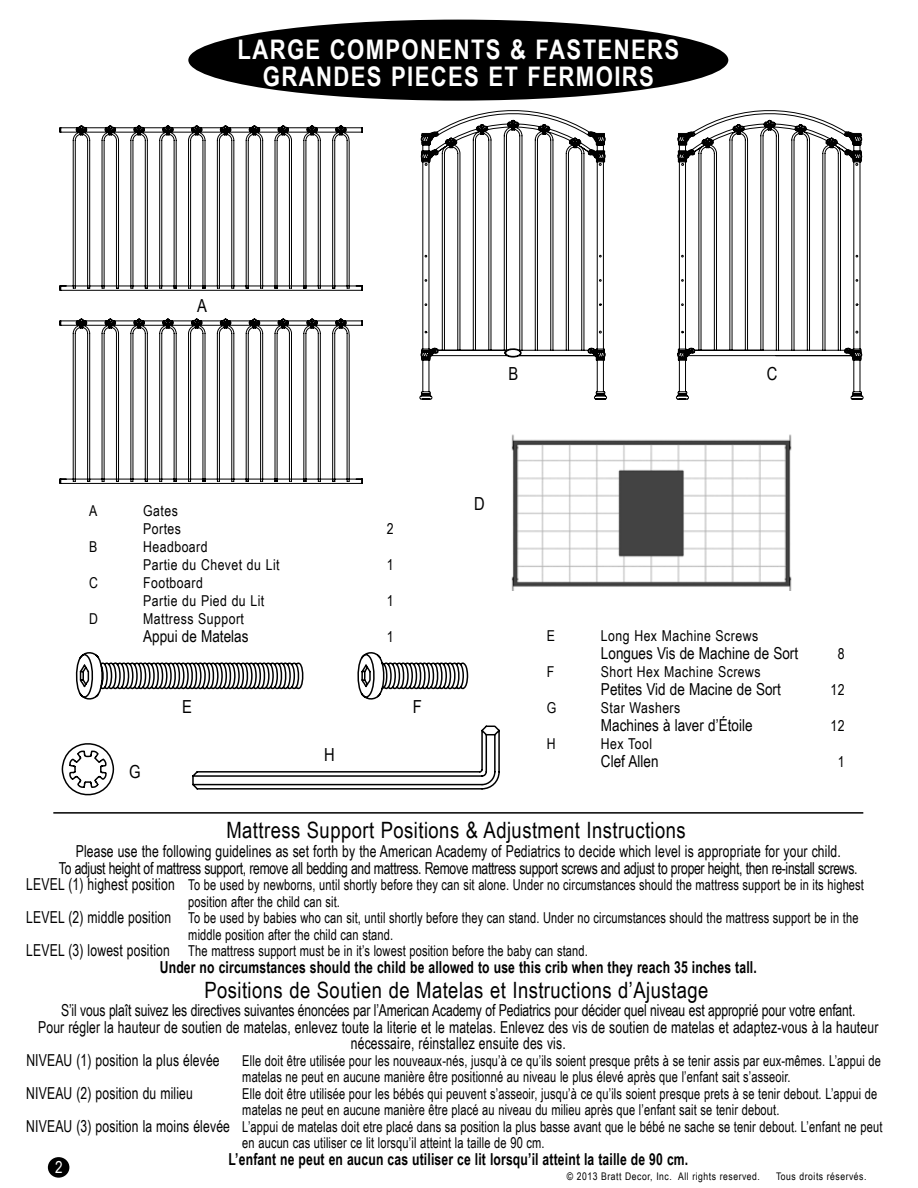
<style>
.page{position:relative;width:918px;height:1188px;background:#fff}
.page>*{position:absolute;margin:0;border:0;box-sizing:border-box;transform-origin:0 0}
.t1{font:700 27px/27px "Arial Narrow";letter-spacing:.05em;color:#fff;text-align:center}
.t2{font:22.5px "Arial Narrow";letter-spacing:.02em;color:#000}
.t3{font:18px "Arial Narrow";color:#000}
.t4{font:16.5px "Arial Narrow";color:#000;scale:.9 1}
.t5{font:16.5px/16.5px "Arial Narrow";letter-spacing:-.02em;color:#000;text-align:center;scale:.9 1}
.t6{font:700 16.5px "Arial Narrow";letter-spacing:.01em;color:#000;scale:.9 1}
.t7{font:16.5px "Arial Narrow";color:#000}
.t8{font:16.5px "Arial Narrow";color:#fff}
.t9{font:15px/16.5px "Arial Narrow";letter-spacing:.01em;color:#000;scale:.9 1}
.t10{font:15px/18px "Arial Narrow";letter-spacing:.03em;color:#000}
.t11{font:15px "Arial Narrow";letter-spacing:.01em;color:#000}
.t12{font:10.5px "Arial Narrow";letter-spacing:.05em;color:#000}
.s1{font-size:16.5px}
</style>
<div class="page">
<svg style="left:419px;top:110px;width:188px;height:290px"></svg>
<svg style="left:59px;top:125px;width:304px;height:166px"></svg>
<svg style="left:676px;top:110px;width:188px;height:290px"></svg>
<svg style="left:59px;top:318px;width:304px;height:166px"></svg>
<img style="left:511px;top:434px;width:281px;height:157px">
<div style="left:48px;top:1157px;width:21px;height:21px;background:#000;border-radius:50%"></div>
<svg style="left:62px;top:652px;width:438px;height:143px"></svg>
<hr style="left:53px;top:812px;width:810px;height:2px;background:#000">
<div style="left:188px;top:20px;width:540px;height:81px;background:#000;border-radius:50%"></div>
<h1 class="t1" style="left:237px;top:36px;width:443px">LARGE COMPONENTS &amp; FASTENERS<br>GRANDES PIECES ET FERMOIRS</h1>
<p class="t3" style="left:197px;top:295px;width:11px">A</p>
<p class="t11" style="left:89px;top:502px;width:10px">A</p>
<p class="t10" style="left:143px;top:501px;width:39px">Gates<br>Portes</p>
<p class="t11" style="left:387px;top:520px;width:8px">2</p>
<p class="t3" style="left:509px;top:363px;width:11px">B</p>
<p class="t3" style="left:474px;top:493px;width:12px">D</p>
<p class="t11" style="left:89px;top:538px;width:10px">B</p>
<p class="t10" style="left:143px;top:537px;width:138px">Headboard<br>Partie du Chevet du Lit</p>
<p class="t11" style="left:89px;top:574px;width:10px">C</p>
<p class="t10" style="left:143px;top:573px;width:123px">Footboard<br>Partie du Pied du Lit</p>
<p class="t11" style="left:387px;top:556px;width:8px">1</p>
<p class="t11" style="left:387px;top:592px;width:8px">1</p>
<p class="t3" style="left:767px;top:363px;width:12px">C</p>
<p class="t11" style="left:89px;top:610px;width:10px">D</p>
<p class="t10" style="left:143px;top:609px;width:102px">Mattress Support</p>
<p class="t7" style="left:143px;top:626px;width:107px">Appui de Matelas</p>
<p class="t11" style="left:387px;top:628px;width:8px">1</p>
<p class="t11" style="left:547px;top:627px;width:10px">E</p>
<p class="t10" style="left:601px;top:626px;width:159px">Long Hex Machine Screws</p>
<p class="t7" style="left:601px;top:644px;width:199px">Longues Vis de Machine de Sort</p>
<p class="t11" style="left:838px;top:645px;width:8px">8</p>
<p class="t11" style="left:547px;top:663px;width:9px">F</p>
<p class="t10" style="left:601px;top:662px;width:161px">Short Hex Machine Screws</p>
<p class="t7" style="left:601px;top:680px;width:181px">Petites Vid de Macine de Sort</p>
<p class="t11" style="left:831px;top:681px;width:16px">12</p>
<p class="t11" style="left:547px;top:699px;width:11px">G</p>
<p class="t10" style="left:601px;top:698px;width:81px">Star Washers</p>
<p class="t7" style="left:601px;top:716px;width:153px">Machines à laver d’Étoile</p>
<p class="t11" style="left:831px;top:717px;width:16px">12</p>
<p class="t11" style="left:547px;top:735px;width:10px">H</p>
<p class="t11" style="left:601px;top:735px;width:53px">Hex Tool</p>
<p class="t7" style="left:601px;top:752px;width:59px">Clef Allen</p>
<p class="t11" style="left:838px;top:753px;width:8px">1</p>
<p class="t3" style="left:182px;top:697px;width:11px">E</p>
<p class="t3" style="left:413px;top:697px;width:11px">F</p>
<p class="t3" style="left:324px;top:745px;width:12px">H</p>
<p class="t3" style="left:129px;top:762px;width:13px">G</p>
<h2 class="t2" style="left:226px;top:818px;width:461px">Mattress Support Positions &amp; Adjustment Instructions</h2>
<p class="t5" style="left:59px;top:843px;width:889px">Please use the following guidelines as set forth by the American Academy of Pediatrics to decide which level is appropriate for your child.<br>To adjust height of mattress support, remove all bedding and mattress. Remove mattress support screws and adjust to proper height, then re-install screws.</p>
<p class="t9" style="left:26px;top:877px;width:932px"><span class="s1">LEVEL (1) highest position</span> To be used by newborns, until shortly before they can sit alone. Under no circumstances should the mattress support be in its highest</p>
<p class="t9" style="left:188px;top:893px;width:170px">position after the child can sit.</p>
<p class="t9" style="left:26px;top:910px;width:926px"><span class="s1">LEVEL (2) middle position</span> To be used by babies who can sit, until shortly before they can stand. Under no circumstances should the mattress support be in the</p>
<p class="t9" style="left:188px;top:926px;width:229px">middle position after the child can stand.</p>
<p class="t9" style="left:26px;top:943px;width:625px"><span class="s1">LEVEL (3) lowest position</span> The mattress support must be in it’s lowest position before the baby can stand.</p>
<p class="t6" style="left:160px;top:958px;width:665px">Under no circumstances should the child be allowed to use this crib when they reach 35 inches tall.</p>
<p class="t4" style="left:61px;top:1001px;width:884px">S’il vous plaît suivez les directives suivantes énoncées par l’American Academy of Pediatrics pour décider quel niveau est approprié pour votre enfant.</p>
<p class="t4" style="left:38px;top:1018px;width:935px">Pour régler la hauteur de soutien de matelas, enlevez toute la literie et le matelas. Enlevez des vis de soutien de matelas et adaptez-vous à la hauteur</p>
<p class="t4" style="left:351px;top:1034px;width:240px">nécessaire, réinstallez ensuite des vis.</p>
<p class="t4" style="left:26px;top:1051px;width:216px">NIVEAU (1) position la plus élevée</p>
<p class="t9" style="left:242px;top:1052px;width:711px">Elle doit être utilisée pour les nouveaux-nés, jusqu’à ce qu’ils soient presque prêts à se tenir assis par eux-mêmes. L’appui de matelas ne peut en aucune manière être positionné au niveau le plus élevé après que l’enfant sait s’asseoir.</p>
<p class="t4" style="left:26px;top:1084px;width:187px">NIVEAU (2) position du milieu</p>
<p class="t9" style="left:242px;top:1085px;width:707px">Elle doit être utilisée pour les bébés qui peuvent s’asseoir, jusqu’à ce qu’ils soient presque prets à se tenir debout. L’appui de</p>
<p class="t9" style="left:242px;top:1102px;width:598px">matelas ne peut en aucune manière être placé au niveau du milieu après que l’enfant sait se tenir debout.</p>
<p class="t9" style="left:26px;top:1118px;width:953px"><span class="s1">NIVEAU (3) position la moins élevée</span> L’appui de matelas doit etre placé dans sa position la plus basse avant que le bébé ne sache se tenir debout. L’enfant ne peut</p>
<p class="t9" style="left:242px;top:1135px;width:337px">en aucun cas utiliser ce lit lorsqu’il atteint la taille de 90 cm.</p>
<p class="t6" style="left:228px;top:1150px;width:513px">L’enfant ne peut en aucun cas utiliser ce lit lorsqu’il atteint la taille de 90 cm.</p>
<h2 class="t2" style="left:204px;top:978px;width:506px">Positions de Soutien de Matelas et Instructions d’Ajustage</h2>
<p class="t8" style="left:55px;top:1157px;width:9px">2</p>
<p class="t12" style="left:567px;top:1170px;width:195px">© 2013 Bratt Decor, Inc. All rights reserved.</p>
<p class="t12" style="left:776px;top:1170px;width:92px">Tous droits réservés.</p>
</div>
